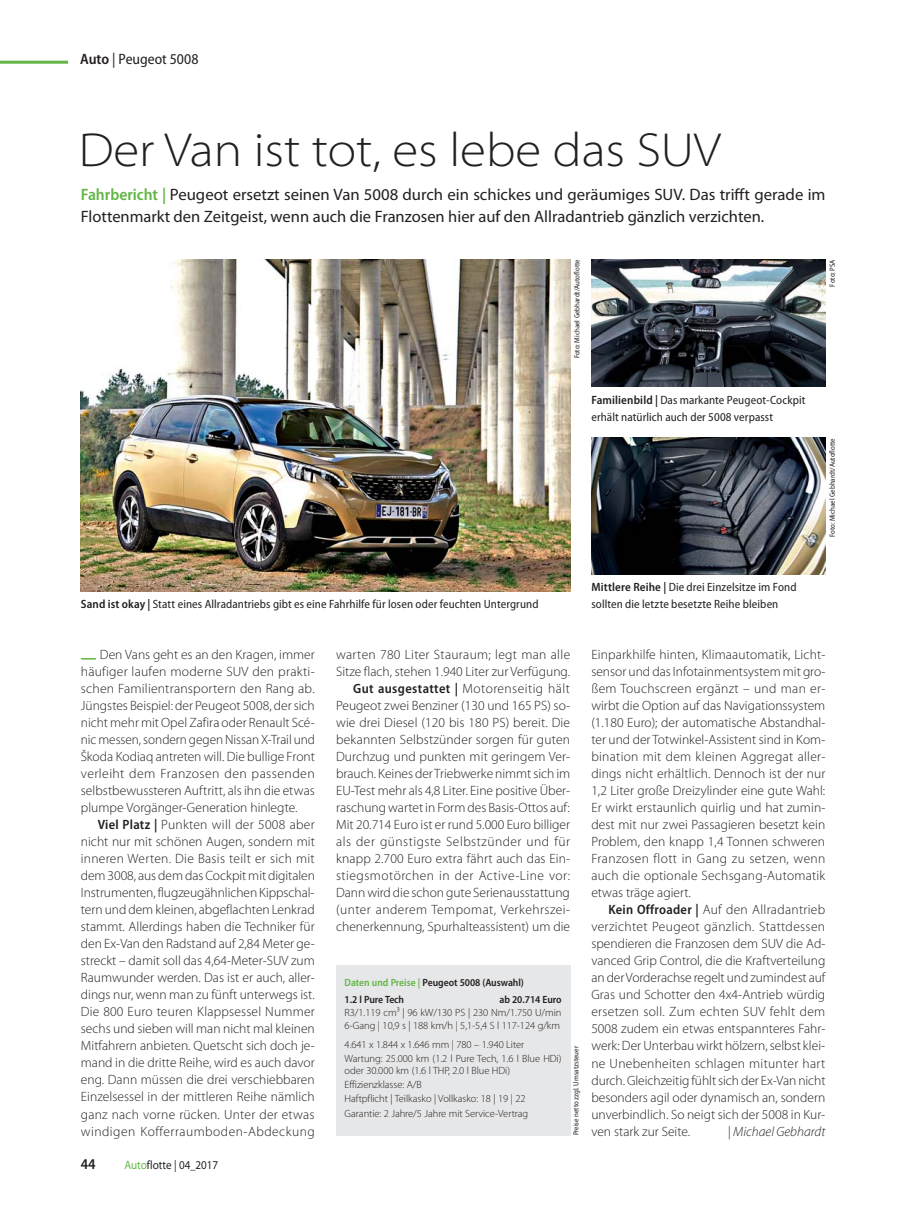
<style>
.page{position:relative;width:919px;height:1212px;background:#fff}
.page>*{position:absolute;margin:0;border:0;box-sizing:border-box;transform-origin:0 0}
.t1{font:300 semi-expanded 48px "Myriad Pro";color:#231f20}
.t2{font:16.5px/22.5px "Myriad Pro";color:#231f20}
.t3{font:semi-condensed 15px "Myriad Pro";color:#231f20}
.t4{font:600 semi-condensed 15px "Myriad Pro";color:#231f20}
.t5{font:300 13.5px/17px "Myriad Pro";letter-spacing:.005em;color:#231f20;text-align:justify}
.t6{font:italic 300 13.5px "Myriad Pro";color:#231f20}
.t7{font:semi-condensed 12px/17px "Myriad Pro";letter-spacing:.01em;color:#231f20}
.t8{font:semi-expanded 12px "Myriad Pro";color:#231f20;scale:.85 1}
.t9{font:300 10.5px/14.1px "Myriad Pro";letter-spacing:-.005em;color:#231f20}
.t10{font:600 semi-condensed 10.5px/17px "Myriad Pro";letter-spacing:-.005em;color:#231f20}
.t11{font:semi-condensed 7.5px "Myriad Pro";color:#231f20}
.s1{font-weight:600}
.s2{font-weight:600;font-stretch:semi-condensed;color:#61b645}
.s3{font-weight:600;font-stretch:semi-condensed}
.s4{color:#61b645}
</style>
<div class="page">
<hr style="left:0;top:61px;width:68px;height:3px;background:#61b645">
<img style="left:81px;top:259px;width:489px;height:332px">
<img style="left:591px;top:438px;width:234px;height:136px">
<img style="left:591px;top:259px;width:234px;height:127px">
<div style="left:336px;top:965px;width:234px;height:170px;background:#e6e7e8"></div>
<p class="t3" style="left:80px;top:53px;width:120px"><span class="s1">Auto</span> | Peugeot 5008</p>
<h1 class="t1" style="left:79px;top:121px;width:643px">Der Van ist tot, es lebe das SUV</h1>
<p class="t2" style="left:81px;top:185px;width:746px"><span class="s2">Fahrbericht |</span> Peugeot ersetzt seinen Van 5008 durch ein schickes und geräumiges SUV. Das trifft gerade im<br>Flottenmarkt den Zeitgeist, wenn auch die Franzosen hier auf den Allradantrieb gänzlich verzichten.</p>
<p class="t7" style="left:81px;top:597px;width:459px"><span class="s1">Sand ist okay |</span> Statt eines Allradantriebs gibt es eine Fahrhilfe für losen oder feuchten Untergrund</p>
<p class="t11" style="left:574px;top:358px;width:100px;rotate:-90deg">Foto: Michael Gebhardt/Autoflotte</p>
<p class="t7" style="left:591px;top:393px;width:216px"><span class="s1">Familienbild |</span> Das markante Peugeot-Cockpit erhält natürlich auch der 5008 verpasst</p>
<p class="t7" style="left:591px;top:580px;width:207px"><span class="s1">Mittlere Reihe |</span> Die drei Einzelsitze im Fond sollten die letzte besetzte Reihe bleiben</p>
<p class="t11" style="left:829px;top:286px;width:29px;rotate:-90deg">Foto: PSA</p>
<p class="t11" style="left:829px;top:537px;width:100px;rotate:-90deg">Foto: Michael Gebhardt/Autoflotte</p>
<p class="t5" style="left:81px;top:647px;width:236px;text-indent:19px">Den Vans geht es an den Kragen, immer häufiger laufen moderne SUV den prakti&shy;schen Familientransportern den Rang ab.<br>Jüngstes Beispiel: der Peugeot 5008, der sich nicht mehr mit Opel Zafira oder Renault Scé&shy;nic messen, sondern gegen Nissan X-Trail und Škoda Kodiaq antreten will. Die bullige Front verleiht dem Franzosen den passenden selbstbewussteren Auftritt, als ihn die etwas plumpe Vorgänger-Generation hinlegte.</p>
<p class="t5" style="left:81px;top:818px;width:236px;text-indent:17px"><span class="s3">Viel Platz |</span> Punkten will der 5008 aber nicht nur mit schönen Augen, sondern mit inneren Werten. Die Basis teilt er sich mit dem 3008, aus dem das Cockpit mit digitalen Instrumenten, flugzeugähnlichen Kippschal&shy;tern und dem kleinen, abgeflachten Lenkrad stammt. Allerdings haben die Techniker für den Ex-Van den Radstand auf 2,84 Meter ge&shy;streckt – damit soll das 4,64-Meter-SUV zum Raumwunder werden. Das ist er auch, aller&shy;dings nur, wenn man zu fünft unterwegs ist.<br>Die 800 Euro teuren Klappsessel Nummer sechs und sieben will man nicht mal kleinen Mitfahrern anbieten. Quetscht sich doch je&shy;mand in die dritte Reihe, wird es auch davor eng. Dann müssen die drei verschiebbaren Einzelsessel in der mittleren Reihe nämlich ganz nach vorne rücken. Unter der etwas windigen Kofferraumboden-Abdeckung</p>
<p class="t4" style="left:81px;top:1159px;width:16px">44</p>
<p class="t8" style="left:124px;top:1158px;width:112px"><span class="s4">Auto</span>flotte | 04_2017</p>
<p class="t5" style="left:336px;top:647px;width:235px;text-align:right">warten 780 Liter Stauraum; legt man alle Sitze flach, stehen 1.940 Liter zur Verfügung.<br><span class="s3">Gut ausgestattet |</span> Motorenseitig hält Peugeot zwei Benziner (130 und 165 PS) so&shy;wie drei Diesel (120 bis 180 PS) bereit. Die bekannten Selbstzünder sorgen für guten Durchzug und punkten mit geringem Ver&shy;brauch. Keines der Triebwerke nimmt sich im EU-Test mehr als 4,8 Liter. Eine positive Über&shy;raschung wartet in Form des Basis-Ottos auf:<br>Mit 20.714 Euro ist er rund 5.000 Euro billiger als der günstigste Selbstzünder und für knapp 2.700 Euro extra fährt auch das Ein&shy;stiegsmotörchen in der Active-Line vor:<br>Dann wird die schon gute Serienausstattung (unter anderem Tempomat, Verkehrszei&shy;chenerkennung, Spurhalteassistent) um die</p>
<p class="t5" style="left:591px;top:647px;width:235px">Einparkhilfe hinten, Klimaautomatik, Licht&shy;sensor und das Infotainmentsystem mit gro&shy;ßem Touchscreen ergänzt – und man er&shy;wirbt die Option auf das Navigationssystem (1.180 Euro); der automatische Abstandhal&shy;ter und der Totwinkel-Assistent sind in Kom&shy;bination mit dem kleinen Aggregat aller&shy;dings nicht erhältlich. Dennoch ist der nur 1,2 Liter große Dreizylinder eine gute Wahl:<br>Er wirkt erstaunlich quirlig und hat zumin&shy;dest mit nur zwei Passagieren besetzt kein Problem, den knapp 1,4 Tonnen schweren Franzosen flott in Gang zu setzen, wenn auch die optionale Sechsgang-Automatik etwas träge agiert.</p>
<p class="t5" style="left:591px;top:903px;width:236px;text-indent:17px"><span class="s3">Kein Offroader |</span> Auf den Allradantrieb verzichtet Peugeot gänzlich. Stattdessen spendieren die Franzosen dem SUV die Ad&shy;vanced Grip Control, die die Kraftverteilung an der Vorderachse regelt und zumindest auf Gras und Schotter den 4x4-Antrieb würdig ersetzen soll. Zum echten SUV fehlt dem 5008 zudem ein etwas entspannteres Fahr&shy;werk: Der Unterbau wirkt hölzern, selbst klei&shy;ne Unebenheiten schlagen mitunter hart durch. Gleichzeitig fühlt sich der Ex-Van nicht besonders agil oder dynamisch an, sondern unverbindlich. So neigt sich der 5008 in Kur&shy;ven stark zur Seite.</p>
<p class="t10" style="left:344px;top:975px;width:181px"><span class="s4">Daten und Preise |</span> Peugeot 5008 (Auswahl)<br>1.2 l Pure Tech</p>
<p class="t10" style="left:499px;top:992px;width:64px">ab 20.714 Euro</p>
<p class="t9" style="left:344px;top:1007px;width:218px;line-height:12.8px">R3/1.119 cm³ | 96 kW/130 PS | 230 Nm/1.750 U/min<br>6-Gang | 10,9 s | 188 km/h | 5,1-5,4 S l 117-124 g/km</p>
<p class="t9" style="left:344px;top:1038px;width:218px">4.641 x 1.844 x 1.646 mm | 780 – 1.940 Liter<br>Wartung: 25.000 km (1.2 l Pure Tech, 1.6 l Blue HDi)</p>
<p class="t9" style="left:344px;top:1065px;width:185px">oder 30.000 km (1.6 l THP, 2.0 l Blue HDi)<br>Effizienzklasse: A/B<br>Haftpflicht | Teilkasko | Vollkasko: 18 | 19 | 22<br>Garantie: 2 Jahre/5 Jahre mit Service-Vertrag</p>
<p class="t11" style="left:573px;top:1135px;width:91px;rotate:-90deg">Preise netto zzgl. Umsatzsteuer</p>
<p class="t6" style="left:728px;top:1123px;width:99px">| Michael Gebhardt</p>
</div>
